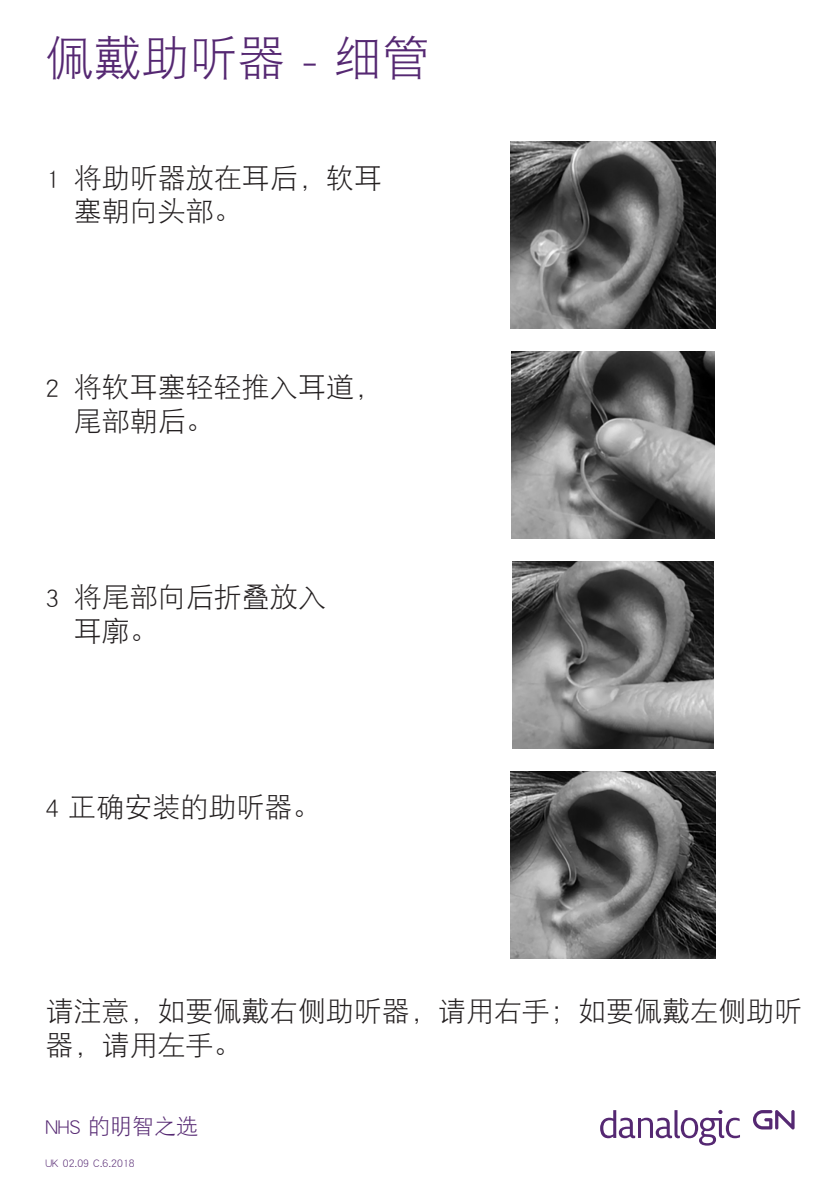
<style>
.page{position:relative;width:840px;height:1191px;background:#fff}
.page>*{position:absolute;margin:0;border:0;box-sizing:border-box;transform-origin:0 0}
.t1{font:48px "DFP Hei W3";color:#552872}
.t2{font:28px/33.6px "DFP Hei W3";color:#231f20}
.t3{font:22px "DFP Hei W3";color:#552872}
.t4{font:12px "DFP Hei W3";color:#552872}
</style>
<div class="page">
<svg style="left:753px;top:1110px;width:41px;height:19px"></svg>
<svg style="left:600px;top:1109px;width:139px;height:36px"></svg>
<img style="left:510px;top:142px;width:204px;height:187px">
<img style="left:512px;top:561px;width:200px;height:187px">
<img style="left:511px;top:351px;width:203px;height:188px">
<img style="left:510px;top:771px;width:204px;height:187px">
<p class="t1" style="left:45px;top:34px;width:385px">佩戴助听器 - 细管</p>
<p class="t2" style="left:74px;top:161px;width:309px;text-indent:-28px">1 将助听器放在耳后，软耳塞朝向头部。</p>
<p class="t2" style="left:74px;top:370px;width:309px;text-indent:-28px">2 将软耳塞轻轻推入耳道，尾部朝后。</p>
<p class="t2" style="left:74px;top:580px;width:253px;text-indent:-28px">3 将尾部向后折叠放入耳廓。</p>
<p class="t2" style="left:45px;top:790px;width:276px">4 正确安装的助听器。</p>
<p class="t2" style="left:45px;top:994px;width:757px">请注意，如要佩戴右侧助听器，请用右手；如要佩戴左侧助听器，请用左手。</p>
<p class="t3" style="left:45px;top:1114px;width:154px">NHS 的明智之选</p>
<p class="t4" style="left:45px;top:1156px;width:91px">UK 02.09 C.6.2018</p>
</div>
